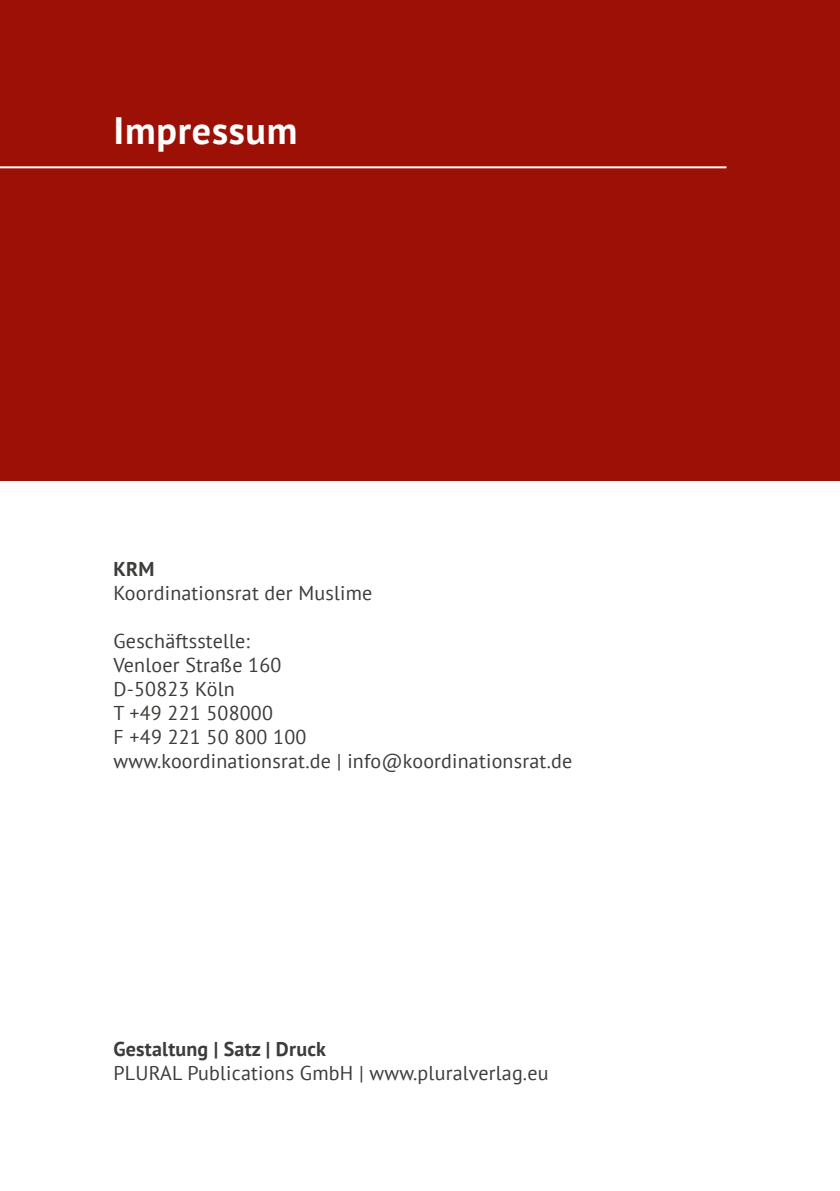
<style>
.page{position:relative;width:840px;height:1191px;background:#fff}
.page>*{position:absolute;margin:0;border:0;box-sizing:border-box;transform-origin:0 0}
.t1{font:700 38px "PT Sans";letter-spacing:.02em;color:#fff}
.t2{font:20px/24px "PT Sans";letter-spacing:.01em;color:#3c3c3b}
.t3{font:700 20px "PT Sans";letter-spacing:.01em;color:#3c3c3b}
</style>
<div class="page">
<div style="left:0;top:0;width:839px;height:480px;background:#9c1006"></div>
<hr style="left:0;top:166px;width:726px;height:2px;background:#fff">
<h1 class="t1" style="left:113px;top:105px;width:185px">Impressum</h1>
<p class="t3" style="left:113px;top:556px;width:42px">KRM</p>
<p class="t2" style="left:113px;top:581px;width:260px">Koordinationsrat der Muslime</p>
<p class="t2" style="left:113px;top:629px;width:460px">Geschäftsstelle:<br>Venloer Straße 160<br>D-50823 Köln<br>T +49 221 508000<br>F +49 221 50 800 100<br>www.koordinationsrat.de | info@koordinationsrat.de</p>
<p class="t3" style="left:113px;top:1036px;width:214px">Gestaltung | Satz | Druck</p>
<p class="t2" style="left:113px;top:1061px;width:436px">PLURAL Publications GmbH | www.pluralverlag.eu</p>
</div>
